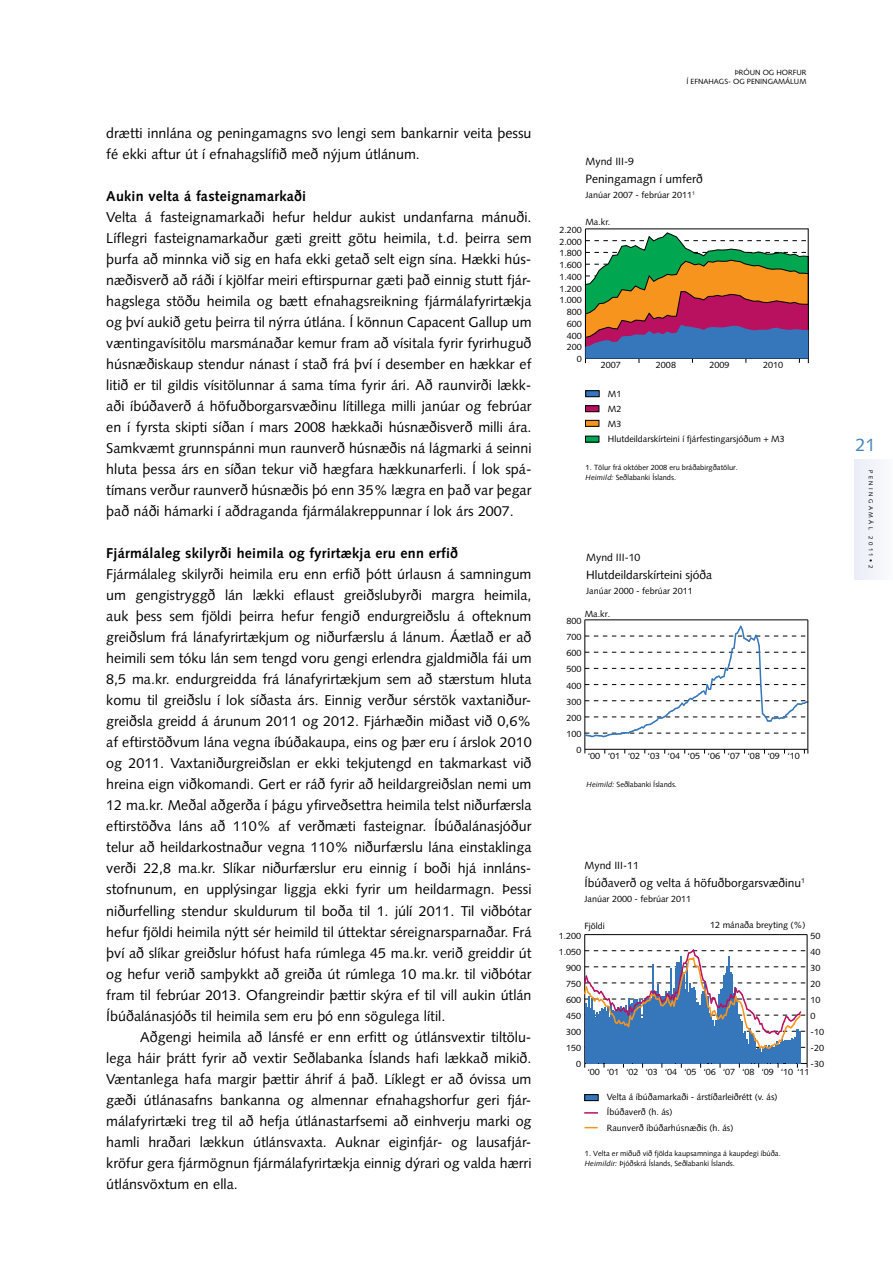
<style>
.page{position:relative;width:893px;height:1263px;background:#fff}
.page>*{position:absolute;margin:0;border:0;box-sizing:border-box;transform-origin:0 0}
.t1{font:18px "Syntax LT Std";color:#4585bf}
.t2{font:14.25px/21px "Syntax LT Std";color:#000;text-align:justify}
.t3{font:700 14.25px "Syntax LT Std";letter-spacing:.015em;color:#000}
.t4{font:12px "Syntax LT Std";color:#000}
.t5{font:10.5px "Syntax LT Std";color:#000}
.t6{font:9px/15px "Syntax LT Std";color:#000}
.t7{font:7.5px/10.5px "Syntax LT Std";color:#000}
.t8{font:6px "Syntax LT Std";letter-spacing:.4em;color:#000}
.s1{font-style:italic}
</style>
<div class="page">
<div style="left:855px;top:459px;width:38px;height:121px;background:#f1f4fa"></div>
<div style="left:585px;top:1094px;width:13px;height:6px;background:#3677bc"></div>
<div style="left:584px;top:1094px;width:14px;height:7px;border:1px solid #000"></div>
<hr style="left:584px;top:934px;width:1px;height:129px;background:#000">
<hr style="left:585px;top:934px;width:222px;height:1px;background:#000">
<hr style="left:807px;top:934px;width:1px;height:129px;background:#000">
<svg style="left:584px;top:1112px;width:14px;height:1px"></svg>
<svg style="left:584px;top:1127px;width:14px;height:1px"></svg>
<svg style="left:584px;top:948px;width:224px;height:120px"></svg>
<hr style="left:585px;top:229px;width:1px;height:129px;background:#000">
<hr style="left:585px;top:229px;width:223px;height:1px;background:#000">
<div style="left:586px;top:391px;width:13px;height:6px;background:#3677bc"></div>
<div style="left:586px;top:390px;width:13px;height:7px;border:1px solid #000"></div>
<div style="left:585px;top:406px;width:14px;height:6px;background:#b91060"></div>
<div style="left:585px;top:405px;width:14px;height:7px;border:1px solid #000"></div>
<div style="left:585px;top:420px;width:14px;height:6px;background:#f7941d"></div>
<div style="left:585px;top:420px;width:14px;height:6px;border:1px solid #000"></div>
<hr style="left:808px;top:229px;width:1px;height:129px;background:#000">
<svg style="left:585px;top:232px;width:224px;height:131px"></svg>
<div style="left:585px;top:436px;width:14px;height:6px;background:#00a650"></div>
<svg style="left:804px;top:749px;width:5px;height:5px"></svg>
<hr style="left:584px;top:620px;width:1px;height:129px;background:#000">
<hr style="left:585px;top:749px;width:223px;height:1px;background:#000">
<hr style="left:585px;top:619px;width:223px;height:1px;background:#000">
<svg style="left:585px;top:624px;width:222px;height:114px"></svg>
<hr style="left:807px;top:620px;width:1px;height:129px;background:#000">
<p class="t2" style="left:106px;top:123px;width:427px">drætti innlána og peningamagns svo lengi sem bankarnir veita þessu fé ekki aftur út í efnahagslífið með nýjum útlánum.</p>
<p class="t3" style="left:106px;top:188px;width:201px">Aukin velta á fasteignamarkaði</p>
<p class="t2" style="left:106px;top:207px;width:427px">Velta á fasteignamarkaði hefur heldur aukist undanfarna mánuði.<br>Líflegri fasteignamarkaður gæti greitt götu heimila, t.d. þeirra sem þurfa að minnka við sig en hafa ekki getað selt eign sína. Hækki hús&shy;næðisverð að ráði í kjölfar meiri eftirspurnar gæti það einnig stutt fjár&shy;hagslega stöðu heimila og bætt efnahagsreikning fjármálafyrirtækja og því aukið getu þeirra til nýrra útlána. Í könnun Capacent Gallup um væntingavísitölu marsmánaðar kemur fram að vísitala fyrir fyrirhuguð húsnæðiskaup stendur nánast í stað frá því í desember en hækkar ef litið er til gildis vísitölunnar á sama tíma fyrir ári. Að raunvirði lækk&shy;aði íbúðaverð á höfuðborgarsvæðinu lítillega milli janúar og febrúar en í fyrsta skipti síðan í mars 2008 hækkaði húsnæðisverð milli ára.<br>Samkvæmt grunnspánni mun raunverð húsnæðis ná lágmarki á seinni hluta þessa árs en síðan tekur við hægfara hækkunarferli. Í lok spá&shy;tímans verður raunverð húsnæðis þó enn 35% lægra en það var þegar það náði hámarki í aðdraganda fjármálakreppunnar í lok árs 2007.</p>
<p class="t3" style="left:106px;top:545px;width:353px">Fjármálaleg skilyrði heimila og fyrirtækja eru enn erfið</p>
<p class="t2" style="left:106px;top:564px;width:427px">Fjármálaleg skilyrði heimila eru enn erfið þótt úrlausn á samningum um gengistryggð lán lækki eflaust greiðslubyrði margra heimila, auk þess sem fjöldi þeirra hefur fengið endurgreiðslu á ofteknum greiðslum frá lánafyrirtækjum og niðurfærslu á lánum. Áætlað er að heimili sem tóku lán sem tengd voru gengi erlendra gjaldmiðla fái um 8,5 ma.kr. endurgreidda frá lánafyrirtækjum sem að stærstum hluta komu til greiðslu í lok síðasta árs. Einnig verður sérstök vaxtaniður&shy;greiðsla greidd á árunum 2011 og 2012. Fjárhæðin miðast við 0,6% af eftirstöðvum lána vegna íbúðakaupa, eins og þær eru í árslok 2010 og 2011. Vaxtaniðurgreiðslan er ekki tekjutengd en takmarkast við hreina eign viðkomandi. Gert er ráð fyrir að heildargreiðslan nemi um 12 ma.kr. Meðal aðgerða í þágu yfirveðsettra heimila telst niðurfærsla eftirstöðva láns að 110% af verðmæti fasteignar. Íbúðalánasjóður telur að heildarkostnaður vegna 110% niðurfærslu lána einstaklinga verði 22,8 ma.kr. Slíkar niðurfærslur eru einnig í boði hjá innláns&shy;stofnunum, en upplýsingar liggja ekki fyrir um heildarmagn. Þessi niðurfelling stendur skuldurum til boða til 1. júlí 2011. Til viðbótar hefur fjöldi heimila nýtt sér heimild til úttektar séreignarsparnaðar. Frá því að slíkar greiðslur hófust hafa rúmlega 45 ma.kr. verið greiddir út og hefur verið samþykkt að greiða út rúmlega 10 ma.kr. til viðbótar fram til febrúar 2013. Ofangreindir þættir skýra ef til vill aukin útlán Íbúðalánasjóðs til heimila sem eru þó enn sögulega lítil.</p>
<p class="t2" style="left:106px;top:1026px;width:427px;text-indent:34px">Aðgengi heimila að lánsfé er enn erfitt og útlánsvextir tiltölu&shy;lega háir þrátt fyrir að vextir Seðlabanka Íslands hafi lækkað mikið.<br>Væntanlega hafa margir þættir áhrif á það. Líklegt er að óvissa um gæði útlánasafns bankanna og almennar efnahagshorfur geri fjár&shy;málafyrirtæki treg til að hefja útlánastarfsemi að einhverju marki og hamli hraðari lækkun útlánsvaxta. Auknar eiginfjár- og lausafjár&shy;kröfur gera fjármögnun fjármálafyrirtækja einnig dýrari og valda hærri útlánsvöxtum en ella.</p>
<p class="t7" style="left:686px;top:68px;width:122px;line-height:9px;text-align:right">ÞRÓUN OG HORFUR<br>Í EFNAHAGS- OG PENINGAMÁLUM</p>
<p class="t5" style="left:586px;top:155px;width:50px">Mynd III-9</p>
<p class="t4" style="left:586px;top:172px;width:119px">Peningamagn í umferð</p>
<p class="t6" style="left:586px;top:187px;width:111px">Janúar 2007 - febrúar 2011<sup>1</sup></p>
<p class="t6" style="left:585px;top:215px;width:26px">Ma.kr.</p>
<p class="t6" style="left:559px;top:222px;width:24px">2.200</p>
<p class="t6" style="left:559px;top:234px;width:24px">2.000</p>
<p class="t6" style="left:559px;top:246px;width:24px">1.800</p>
<p class="t6" style="left:559px;top:258px;width:24px">1.600</p>
<p class="t6" style="left:559px;top:269px;width:24px">1.400</p>
<p class="t6" style="left:559px;top:281px;width:24px">1.200</p>
<p class="t6" style="left:559px;top:293px;width:24px">1.000</p>
<p class="t6" style="left:567px;top:305px;width:17px">800</p>
<p class="t6" style="left:567px;top:316px;width:17px">600</p>
<p class="t6" style="left:567px;top:328px;width:17px">400</p>
<p class="t6" style="left:567px;top:340px;width:17px">200</p>
<p class="t6" style="left:577px;top:352px;width:7px">0</p>
<p class="t6" style="left:601px;top:358px;width:22px">2007</p>
<p class="t6" style="left:656px;top:358px;width:22px">2008</p>
<p class="t6" style="left:709px;top:358px;width:22px">2009</p>
<p class="t6" style="left:763px;top:358px;width:22px">2010</p>
<p class="t6" style="left:608px;top:386px;width:178px">M1<br>M2<br>M3<br>Hlutdeildarskírteini í fjárfestingarsjóðum + M3</p>
<p class="t7" style="left:586px;top:462px;width:154px">1. Tölur frá október 2008 eru bráðabirgðatölur.<br><span class="s1">Heimild:</span> Seðlabanki Íslands.</p>
<p class="t5" style="left:586px;top:551px;width:56px">Mynd III-10</p>
<p class="t4" style="left:586px;top:567px;width:127px">Hlutdeildarskírteini sjóða</p>
<p class="t6" style="left:586px;top:583px;width:108px">Janúar 2000 - febrúar 2011</p>
<p class="t6" style="left:585px;top:606px;width:27px">Ma.kr.</p>
<p class="t6" style="left:566px;top:613px;width:17px">800</p>
<p class="t6" style="left:566px;top:629px;width:17px">700</p>
<p class="t6" style="left:566px;top:645px;width:17px">600</p>
<p class="t6" style="left:566px;top:662px;width:17px">500</p>
<p class="t6" style="left:566px;top:678px;width:17px">400</p>
<p class="t6" style="left:566px;top:694px;width:17px">300</p>
<p class="t6" style="left:566px;top:710px;width:17px">200</p>
<p class="t6" style="left:566px;top:726px;width:17px">100</p>
<p class="t6" style="left:576px;top:743px;width:7px">0</p>
<p class="t6" style="left:588px;top:748px;width:214px">‘00 ‘01 ‘02 ‘03 ‘04 ‘05 ‘06 ‘07 ‘08 ‘09 ‘10</p>
<p class="t7" style="left:587px;top:779px;width:92px"><span class="s1">Heimild:</span> Seðlabanki Íslands.</p>
<p class="t5" style="left:585px;top:859px;width:56px">Mynd III-11</p>
<p class="t4" style="left:585px;top:875px;width:222px">Íbúðaverð og velta á höfuðborgarsvæðinu<sup>1</sup></p>
<p class="t6" style="left:585px;top:891px;width:108px">Janúar 2000 - febrúar 2011</p>
<p class="t6" style="left:584px;top:919px;width:22px">Fjöldi</p>
<p class="t6" style="left:710px;top:917px;width:97px">12 mánaða breyting (%)</p>
<p class="t6" style="left:559px;top:928px;width:24px">1.200</p>
<p class="t6" style="left:811px;top:928px;width:12px">50</p>
<p class="t6" style="left:559px;top:944px;width:24px">1.050</p>
<p class="t6" style="left:811px;top:944px;width:12px">40</p>
<p class="t6" style="left:566px;top:960px;width:17px">900</p>
<p class="t6" style="left:811px;top:960px;width:12px">30</p>
<p class="t6" style="left:566px;top:976px;width:17px">750</p>
<p class="t6" style="left:811px;top:976px;width:12px">20</p>
<p class="t6" style="left:566px;top:992px;width:17px">600</p>
<p class="t6" style="left:811px;top:992px;width:12px">10</p>
<p class="t6" style="left:566px;top:1008px;width:17px">450</p>
<p class="t6" style="left:811px;top:1008px;width:7px">0</p>
<p class="t6" style="left:566px;top:1024px;width:17px">300</p>
<p class="t6" style="left:811px;top:1024px;width:15px">-10</p>
<p class="t6" style="left:566px;top:1041px;width:17px">150</p>
<p class="t6" style="left:811px;top:1041px;width:15px">-20</p>
<p class="t6" style="left:576px;top:1057px;width:7px">0</p>
<p class="t6" style="left:811px;top:1057px;width:15px">-30</p>
<p class="t6" style="left:587px;top:1064px;width:224px">‘00 ‘01 ‘02 ‘03 ‘04 ‘05 ‘06 ‘07 ‘08 ‘09 ‘10 ‘11</p>
<p class="t6" style="left:607px;top:1090px;width:172px">Velta á íbúðamarkaði - árstíðarleiðrétt (v. ás)<br>Íbúðaverð (h. ás)<br>Raunverð íbúðarhúsnæðis (h. ás)</p>
<p class="t7" style="left:585px;top:1148px;width:197px">1. Velta er miðuð við fjölda kaupsamninga á kaupdegi íbúða.<br><span class="s1">Heimildir:</span> Þjóðskrá Íslands, Seðlabanki Íslands.</p>
<p class="t1" style="left:855px;top:434px;width:22px">21</p>
<p class="t8" style="left:874px;top:470px;width:99px;rotate:90deg">PENINGAMÁL 2011•2</p>
</div>
